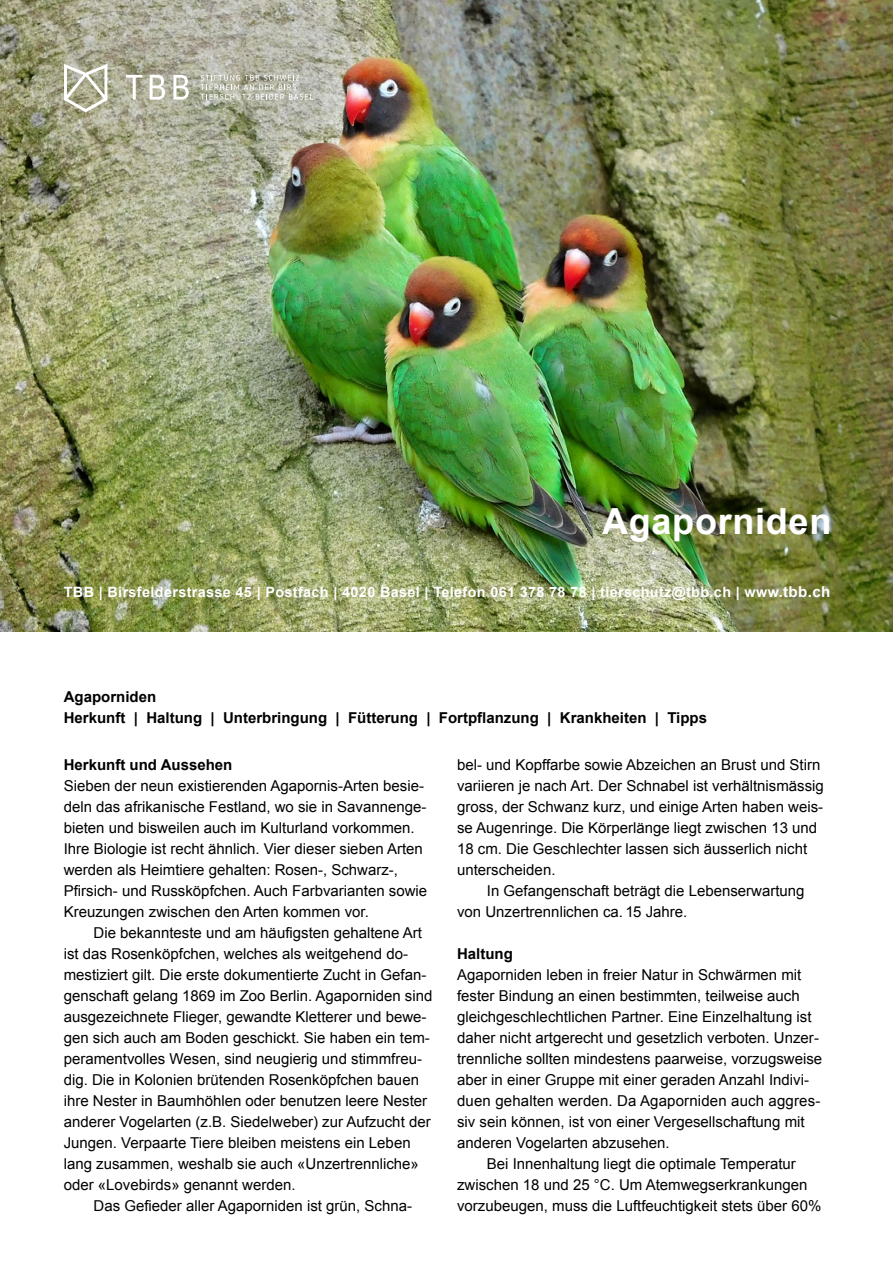
<style>
.page{position:relative;width:893px;height:1263px;background:#fff}
.page>*{position:absolute;margin:0;border:0;box-sizing:border-box;transform-origin:0 0}
.t1{font:700 36px "Arial";letter-spacing:.02em;color:#fff}
.t2{font:15px/21px "Arial";color:#000}
.t3{font:700 15px/21px "Arial";color:#000}
.t4{font:700 14.25px "Arial";letter-spacing:.025em;color:#fff}
.s1{font-size:15px}
</style>
<div class="page">
<img style="left:0;top:0;width:893px;height:631px">
<svg style="left:201px;top:75px;width:112px;height:25px;background:#bdbeb0"></svg>
<svg style="left:126px;top:75px;width:16px;height:25px"></svg>
<svg style="left:150px;top:75px;width:15px;height:25px"></svg>
<svg style="left:173px;top:75px;width:16px;height:25px"></svg>
<svg style="left:64px;top:64px;width:43px;height:48px"></svg>
<h1 class="t1" style="left:602px;top:498px;width:231px">Agaporniden</h1>
<p class="t4" style="left:64px;top:583px;width:768px">TBB | Birsfelderstrasse 45 | Postfach | 4020 Basel | Telefon 061 378 78 78 | tierschutz@tbb.ch | www.<span class="s1">tbb.ch</span></p>
<p class="t3" style="left:64px;top:687px;width:645px">Agaporniden<br>Herkunft | Haltung | Unterbringung | Fütterung | Fortpflanzung | Krankheiten | Tipps</p>
<p class="t3" style="left:64px;top:755px;width:170px">Herkunft und Aussehen</p>
<p class="t2" style="left:64px;top:775px;width:365px">Sieben der neun existierenden Agapornis-Arten besie&shy;deln das afrikanische Festland, wo sie in Savannenge&shy;bieten und bisweilen auch im Kulturland vorkommen.<br>Ihre Biologie ist recht ähnlich. Vier dieser sieben Arten werden als Heimtiere gehalten: Rosen-, Schwarz-, Pfirsich- und Russköpfchen. Auch Farbvarianten sowie Kreuzungen zwischen den Arten kommen vor.</p>
<p class="t2" style="left:64px;top:922px;width:370px;text-indent:30px">Die bekannteste und am häufigsten gehaltene Art ist das Rosenköpfchen, welches als weitgehend do&shy;mestiziert gilt. Die erste dokumentierte Zucht in Gefan&shy;genschaft gelang 1869 im Zoo Berlin. Agaporniden sind ausgezeichnete Flieger, gewandte Kletterer und bewe&shy;gen sich auch am Boden geschickt. Sie haben ein tem&shy;peramentvolles Wesen, sind neugierig und stimmfreu&shy;dig. Die in Kolonien brütenden Rosenköpfchen bauen ihre Nester in Baumhöhlen oder benutzen leere Nester anderer Vogelarten (z.B. Siedelweber) zur Aufzucht der Jungen. Verpaarte Tiere bleiben meistens ein Leben lang zusammen, weshalb sie auch «Unzertrennliche» oder «Lovebirds» genannt werden.</p>
<p class="t2" style="left:94px;top:1195px;width:320px">Das Gefieder aller Agaporniden ist grün, Schna-</p>
<p class="t2" style="left:457px;top:754px;width:368px">bel- und Kopffarbe sowie Abzeichen an Brust und Stirn variieren je nach Art. Der Schnabel ist verhältnismässig gross, der Schwanz kurz, und einige Arten haben weis&shy;se Augenringe. Die Körperlänge liegt zwischen 13 und 18 cm. Die Geschlechter lassen sich äusserlich nicht unterscheiden.</p>
<p class="t2" style="left:457px;top:880px;width:349px;text-indent:30px">In Gefangenschaft beträgt die Lebenserwartung von Unzertrennlichen ca. 15 Jahre.</p>
<p class="t3" style="left:457px;top:944px;width:57px">Haltung</p>
<p class="t2" style="left:457px;top:964px;width:346px">Agaporniden leben in freier Natur in Schwärmen mit</p>
<p class="t2" style="left:457px;top:985px;width:344px">fester Bindung an einen bestimmten, teilweise auch</p>
<p class="t2" style="left:457px;top:1006px;width:356px">gleichgeschlechtlichen Partner. Eine Einzelhaltung ist</p>
<p class="t2" style="left:457px;top:1027px;width:363px">daher nicht artgerecht und gesetzlich verboten. Unzer-</p>
<p class="t2" style="left:457px;top:1048px;width:367px">trennliche sollten mindestens paarweise, vorzugsweise</p>
<p class="t2" style="left:457px;top:1069px;width:353px">aber in einer Gruppe mit einer geraden Anzahl Indivi-</p>
<p class="t2" style="left:457px;top:1090px;width:365px">duen gehalten werden. Da Agaporniden auch aggres-</p>
<p class="t2" style="left:457px;top:1111px;width:349px">siv sein können, ist von einer Vergesellschaftung mit</p>
<p class="t2" style="left:457px;top:1132px;width:214px">anderen Vogelarten abzusehen.</p>
<p class="t2" style="left:487px;top:1153px;width:311px">Bei Innenhaltung liegt die optimale Temperatur</p>
<p class="t2" style="left:457px;top:1174px;width:352px">zwischen 18 und 25 °C. Um Atemwegserkrankungen</p>
<p class="t2" style="left:457px;top:1195px;width:366px">vorzubeugen, muss die Luftfeuchtigkeit stets über 60%</p>
</div>
